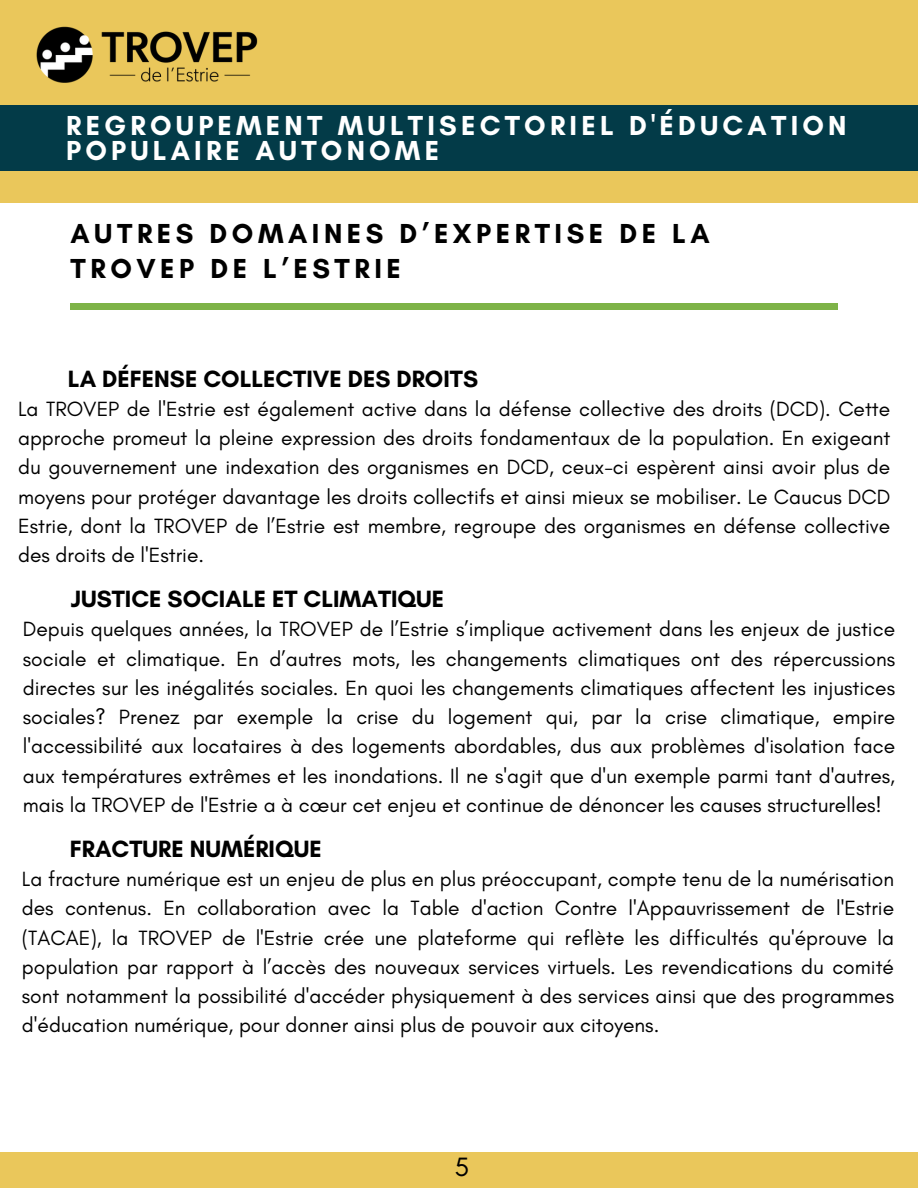
<style>
.page{position:relative;width:918px;height:1188px;background:#eac75b}
.page>*{position:absolute;margin:0;border:0;box-sizing:border-box;transform-origin:0 0}
.t1{font:700 28.05px/24.8px "Glacial Indifference";letter-spacing:.15em;color:#fff}
.t2{font:700 28.05px/34.8px "Glacial Indifference";letter-spacing:.16em;color:#000}
.t3{font:27px "Glacial Indifference";color:#000}
.t4{font:700 24px "Glacial Indifference";color:#000}
.t5{font:21px/29.2px "Glacial Indifference";color:#000;text-align:justify}
</style>
<div class="page">
<div style="left:0;top:203px;width:918px;height:949px;background:#fff"></div>
<div style="left:0;top:106px;width:918px;height:65px;background:#033b48"></div>
<div style="left:70px;top:304px;width:768px;height:5px;background:#7eb348"></div>
<img style="left:36px;top:26px;width:222px;height:57px">
<p class="t1" style="left:66px;top:113px;width:782px">REGROUPEMENT MULTISECTORIEL D'ÉDUCATION<br>POPULAIRE AUTONOME</p>
<p class="t2" style="left:70px;top:216px;width:641px">AUTRES DOMAINES D’EXPERTISE DE LA<br>TROVEP DE L’ESTRIE</p>
<h1 class="t4" style="left:68px;top:364px;width:412px">LA DÉFENSE COLLECTIVE DES DROITS</h1>
<p class="t5" style="left:18px;top:394px;width:874px">La TROVEP de l'Estrie est également active dans la défense collective des droits (DCD). Cette approche promeut la pleine expression des droits fondamentaux de la population. En exigeant du gouvernement une indexation des organismes en DCD, ceux-ci espèrent ainsi avoir plus de moyens pour protéger davantage les droits collectifs et ainsi mieux se mobiliser. Le Caucus DCD Estrie, dont la TROVEP de l’Estrie est membre, regroupe des organismes en défense collective des droits de l'Estrie.</p>
<p class="t4" style="left:71px;top:584px;width:375px">JUSTICE SOCIALE ET CLIMATIQUE</p>
<p class="t5" style="left:23px;top:614px;width:874px">Depuis quelques années, la TROVEP de l’Estrie s’implique activement dans les enjeux de justice sociale et climatique. En d’autres mots, les changements climatiques ont des répercussions directes sur les inégalités sociales. En quoi les changements climatiques affectent les injustices sociales? Prenez par exemple la crise du logement qui, par la crise climatique, empire l'accessibilité aux locataires à des logements abordables, dus aux problèmes d'isolation face aux températures extrêmes et les inondations. Il ne s'agit que d'un exemple parmi tant d'autres, mais la TROVEP de l'Estrie a à cœur cet enjeu et continue de dénoncer les causes structurelles!</p>
<p class="t4" style="left:70px;top:834px;width:253px">FRACTURE NUMÉRIQUE</p>
<p class="t5" style="left:22px;top:864px;width:874px">La fracture numérique est un enjeu de plus en plus préoccupant, compte tenu de la numérisation des contenus. En collaboration avec la Table d'action Contre l'Appauvrissement de l'Estrie (TACAE), la TROVEP de l'Estrie crée une plateforme qui reflète les difficultés qu'éprouve la population par rapport à l’accès des nouveaux services virtuels. Les revendications du comité sont notamment la possibilité d'accéder physiquement à des services ainsi que des programmes d'éducation numérique, pour donner ainsi plus de pouvoir aux citoyens.</p>
<h1 class="t3" style="left:454px;top:1151px;width:16px">5</h1>
</div>
